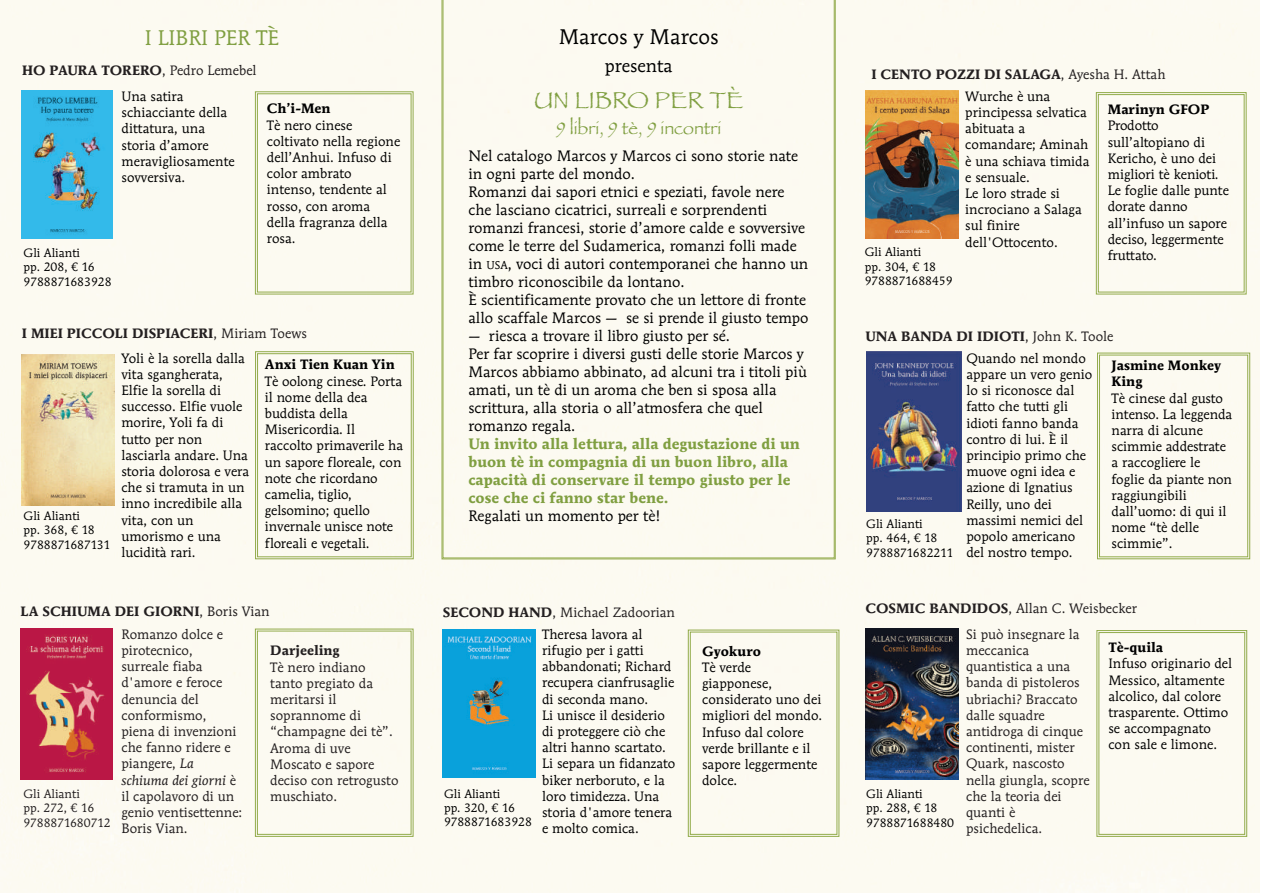
<style>
.page{position:relative;width:1263px;height:893px;background:#fff}
.page>*{position:absolute;margin:0;border:0;box-sizing:border-box;transform-origin:0 0}
.t1{font:24px "Papyrus";color:#809f41}
.t2{font:21px "Mendoza Roman";color:#000}
.t3{font:21px "Mendoza Roman";color:#809f41}
.t4{font:18px "Papyrus";color:#809f41}
.t5{font:18px "Mendoza Roman";color:#000}
.t6{font:15px/18px "Mendoza Roman";color:#000}
.t7{font:15px/18px "Mendoza Roman Bold Os F";color:#809f41}
.t8{font:13.5px/16.2px "Mendoza Roman";color:#000}
.t9{font:13.5px/16.2px "Mendoza Roman";color:#231f20}
.t10{font:13.5px/16.2px "Mendoza Roman Book Os F";color:#000}
.t11{font:13.5px "Mendoza Roman Bold Os F";color:#231f20}
.t12{font:700 13.5px/16.2px "Mendoza Roman";color:#000}
.t13{font:700 13.5px/26px "Mendoza Roman";color:#231f20}
.t14{font:12px/14.4px "Mendoza Roman";color:#000}
.t15{font:12px/14.4px "Mendoza Roman";color:#231f20}
.s1{font-weight:400}
.s2{font-weight:400;color:#000}
.s3{font-family:"Mendoza Roman"}
.s4{font-style:italic}
.s5{font-family:"Mendoza Roman Book Os F";font-size:11.25px}
.s6{font-family:"Mendoza Roman Bold Os F"}
</style>
<div class="page">
<div style="left:0;top:0;width:1260px;height:893px;background:#fcfaf1"></div>
<div style="left:255px;top:91px;width:159px;height:204px;border:1px solid #92ab4b"></div>
<div style="left:257px;top:93px;width:155px;height:200px;border:1px solid #92ab4b"></div>
<div style="left:1097px;top:353px;width:153px;height:206px;border:1px solid #92ab4b"></div>
<div style="left:1099px;top:355px;width:149px;height:202px;border:1px solid #92ab4b"></div>
<img style="left:21px;top:91px;width:92px;height:148px">
<img style="left:22px;top:354px;width:92px;height:151px">
<div style="left:443px;top:0;width:391px;height:558px;background:#fcfaf1"></div>
<div style="left:255px;top:351px;width:159px;height:208px;border:1px solid #92ab4b"></div>
<div style="left:257px;top:353px;width:155px;height:204px;border:1px solid #92ab4b"></div>
<img style="left:21px;top:628px;width:92px;height:151px">
<div style="left:255px;top:629px;width:159px;height:208px;border:1px solid #92ab4b"></div>
<div style="left:257px;top:631px;width:155px;height:204px;border:1px solid #92ab4b"></div>
<img style="left:442px;top:630px;width:93px;height:148px">
<div style="left:688px;top:629px;width:151px;height:208px;border:1px solid #92ab4b"></div>
<div style="left:690px;top:631px;width:147px;height:204px;border:1px solid #92ab4b"></div>
<img style="left:866px;top:351px;width:95px;height:160px">
<img style="left:865px;top:90px;width:94px;height:149px">
<div style="left:1096px;top:92px;width:151px;height:203px;border:1px solid #92ab4b"></div>
<div style="left:1098px;top:94px;width:146px;height:199px;border:1px solid #92ab4b"></div>
<img style="left:866px;top:628px;width:93px;height:151px">
<div style="left:1096px;top:630px;width:151px;height:207px;border:1px solid #92ab4b"></div>
<div style="left:1098px;top:632px;width:147px;height:203px;border:1px solid #92ab4b"></div>
<h2 class="t3" style="left:145px;top:29px;width:136px">I LIBRI PER TÈ</h2>
<p class="t13" style="left:122px;top:58px;width:136px;text-indent:-99px">HO PAURA TORERO<span class="s1">, Pedro Lemebel<br></span><span class="s2">Una satira</span></p>
<p class="t8" style="left:122px;top:105px;width:115px">schiacciante della dittatura, una storia d’amore meravigliosamente sovversiva.</p>
<p class="t14" style="left:24px;top:246px;width:90px">Gli Alianti<br>pp. 208, € 16<br>9788871683928</p>
<p class="t12" style="left:267px;top:102px;width:65px">Ch’i-Men</p>
<p class="t8" style="left:267px;top:118px;width:135px">Tè nero cinese coltivato nella regione dell’Anhui. Infuso di color ambrato intenso, tendente al rosso, con aroma della fragranza della rosa.</p>
<p class="t11" style="left:22px;top:328px;width:286px">I MIEI PICCOLI DISPIACERI<span class="s3">, Miriam Toews</span></p>
<p class="t14" style="left:24px;top:509px;width:88px">Gli Alianti<br>pp. 368, € 18<br>9788871687131</p>
<p class="t8" style="left:121px;top:351px;width:129px">Yoli è la sorella dalla vita sgangherata,<br>Elfie la sorella di successo. Elfie vuole morire, Yoli fa di tutto per non lasciarla andare. Una storia dolorosa e vera che si tramuta in un inno incredibile alla vita, con un umorismo e una lucidità rari.</p>
<p class="t12" style="left:265px;top:358px;width:131px">Anxi Tien Kuan Yin</p>
<p class="t10" style="left:265px;top:374px;width:140px">Tè oolong cinese. Porta il nome della dea buddista della<br>Misericordia. Il raccolto primaverile ha un sapore floreale, con note che ricordano camelia, tiglio, gelsomino; quello invernale unisce note floreali e vegetali.</p>
<p class="t11" style="left:21px;top:606px;width:251px">LA SCHIUMA DEI GIORNI<span class="s3">, Boris Vian</span></p>
<p class="t9" style="left:121px;top:627px;width:122px">Romanzo dolce e pirotecnico, surreale fiaba d'amore e feroce denuncia del conformismo, piena di invenzioni che fanno ridere e piangere, <span class="s4">La schiuma dei giorni</span> è il capolavoro di un genio ventisettenne:<br>Boris Vian.</p>
<p class="t13" style="left:270px;top:639px;width:71px">Darjeeling</p>
<p class="t9" style="left:270px;top:660px;width:130px">Tè nero indiano tanto pregiato da meritarsi il soprannome di “champagne dei tè”.<br>Aroma di uve<br>Moscato e sapore deciso con retrogusto muschiato.</p>
<p class="t15" style="left:23px;top:787px;width:89px">Gli Alianti<br>pp. 272, € 16<br>9788871680712</p>
<h2 class="t2" style="left:559px;top:28px;width:162px">Marcos y Marcos</h2>
<h3 class="t5" style="left:605px;top:59px;width:69px">presenta</h3>
<h1 class="t1" style="left:534px;top:86px;width:211px">UN LIBRO PER TÈ</h1>
<h3 class="t4" style="left:556px;top:117px;width:166px">9 libri, 9 tè, 9 incontri</h3>
<p class="t6" style="left:468px;top:148px;width:342px">Nel catalogo Marcos y Marcos ci sono storie nate in ogni parte del mondo.<br>Romanzi dai sapori etnici e speziati, favole nere che lasciano cicatrici, surreali e sorprendenti romanzi francesi, storie d’amore calde e sovversive come le terre del Sudamerica, romanzi folli made in <span class="s5">USA</span>, voci di autori contemporanei che hanno un timbro riconoscibile da lontano.<br>È scientificamente provato che un lettore di fronte allo scaffale Marcos — se si prende il giusto tempo</p>
<p class="t6" style="left:468px;top:328px;width:340px">— riesca a trovare il libro giusto per sé.<br>Per far scoprire i diversi gusti delle storie Marcos y Marcos abbiamo abbinato, ad alcuni tra i titoli più amati, un tè di un aroma che ben si sposa alla scrittura, alla storia o all’atmosfera che quel romanzo regala.</p>
<p class="t7" style="left:468px;top:436px;width:333px">Un invito alla lettura, alla degustazione di un buon tè in compagnia di un buon libro, alla capacità di conservare il tempo giusto per le cose che ci fanno star bene.</p>
<p class="t6" style="left:468px;top:508px;width:194px">Regalati un momento per tè!</p>
<p class="t11" style="left:871px;top:69px;width:296px">I CENTO POZZI DI SALAGA<span class="s3">, Ayesha H. Attah</span></p>
<p class="t8" style="left:965px;top:89px;width:126px">Wurche è una principessa selvatica abituata a comandare; Aminah è una schiava timida e sensuale.<br>Le loro strade si incrociano a Salaga sul finire dell'Ottocento.</p>
<p class="t12" style="left:1108px;top:103px;width:103px">Marinyn GFOP</p>
<p class="t10" style="left:1108px;top:119px;width:123px">Prodotto sull’altopiano di<br>Kericho, è uno dei migliori tè kenioti.<br>Le foglie dalle punte dorate danno all’infuso un sapore deciso, leggermente fruttato.</p>
<p class="t14" style="left:865px;top:246px;width:89px">Gli Alianti<br>pp. 304, € 18<br>9788871688459</p>
<p class="t11" style="left:865px;top:331px;width:250px">UNA BANDA DI IDIOTI<span class="s3">, John K. Toole</span></p>
<p class="t14" style="left:866px;top:517px;width:89px">Gli Alianti<br>pp. 464, € 18<br>9788871682211</p>
<p class="t8" style="left:966px;top:351px;width:128px">Quando nel mondo appare un vero genio lo si riconosce dal fatto che tutti gli idioti fanno banda contro di lui. È il principio primo che muove ogni idea e azione di Ignatius<br>Reilly, uno dei massimi nemici del popolo americano del nostro tempo.</p>
<p class="t12" style="left:1111px;top:358px;width:111px">Jasmine Monkey<br>King</p>
<p class="t10" style="left:1111px;top:391px;width:122px">Tè cinese dal gusto intenso. La leggenda narra di alcune scimmie addestrate a raccogliere le foglie da piante non raggiungibili dall’uomo: di qui il nome “tè delle scimmie”.</p>
<p class="t9" style="left:443px;top:605px;width:234px"><span class="s6">SECOND HAND</span>, Michael Zadoorian</p>
<p class="t9" style="left:966px;top:597px;width:172px;line-height:25.5px;text-indent:-101px"><span class="s6">COSMIC BANDIDOS</span>, Allan C. Weisbecker<br>Si può insegnare la</p>
<p class="t9" style="left:966px;top:643px;width:125px">meccanica quantistica a una banda di pistoleros ubriachi? Braccato dalle squadre antidroga di cinque continenti, mister<br>Quark, nascosto nella giungla, scopre che la teoria dei quanti è psichedelica.</p>
<p class="t8" style="left:542px;top:627px;width:135px">Theresa lavora al rifugio per i gatti abbandonati; Richard recupera cianfrusaglie di seconda mano.<br>Li unisce il desiderio di proteggere ciò che altri hanno scartato.<br>Li separa un fidanzato biker nerboruto, e la loro timidezza. Una storia d'amore tenera e molto comica.</p>
<p class="t12" style="left:1108px;top:640px;width:56px">Tè-quila</p>
<p class="t8" style="left:1108px;top:657px;width:125px">Infuso originario del<br>Messico, altamente alcolico, dal colore trasparente. Ottimo se accompagnato con sale e limone.</p>
<p class="t12" style="left:702px;top:644px;width:60px">Gyokuro</p>
<p class="t8" style="left:702px;top:660px;width:122px">Tè verde giapponese, considerato uno dei migliori del mondo.<br>Infuso dal colore verde brillante e il sapore leggermente dolce.</p>
<p class="t14" style="left:444px;top:787px;width:90px">Gli Alianti<br>pp. 320, € 16<br>9788871683928</p>
<p class="t14" style="left:866px;top:787px;width:89px">Gli Alianti<br>pp. 288, € 18<br>9788871688480</p>
</div>
